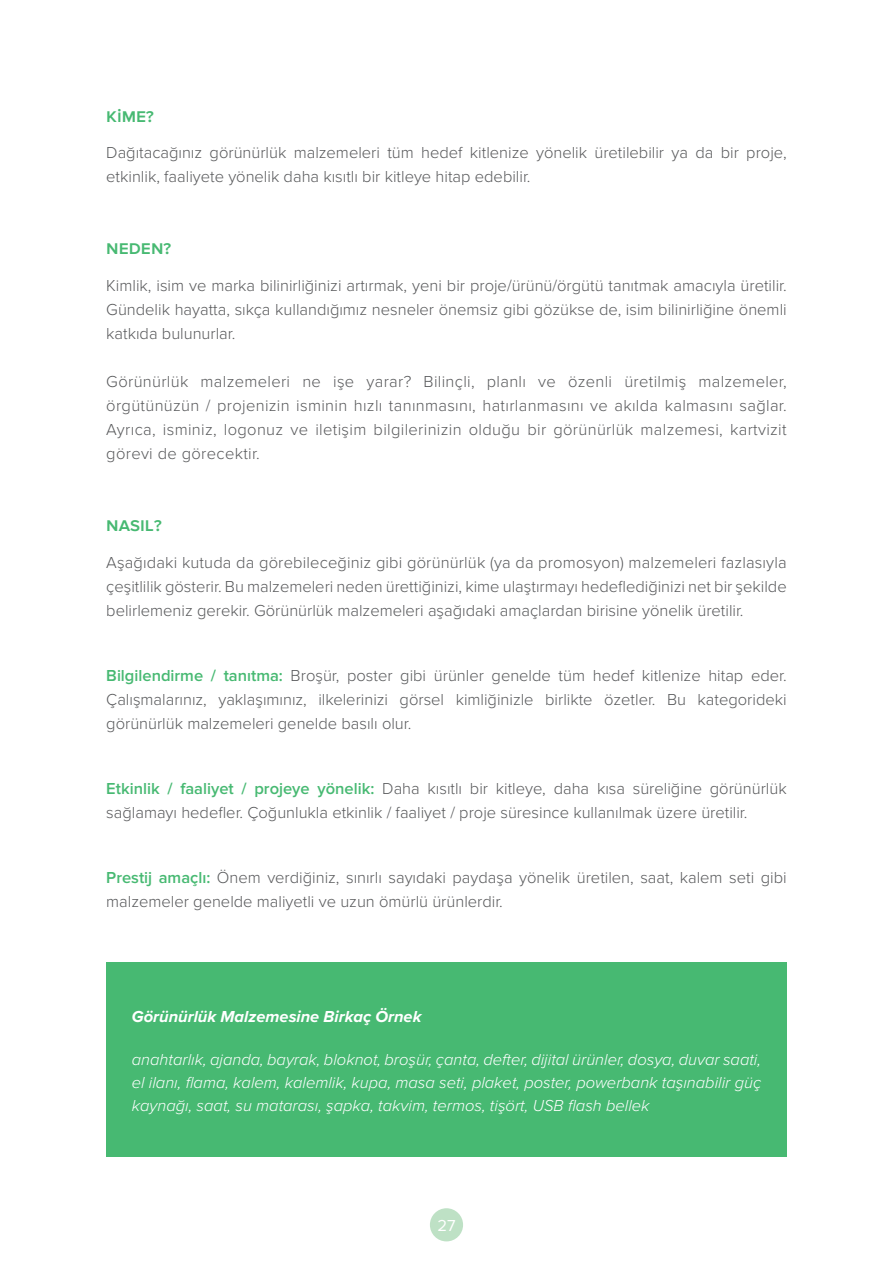
<style>
.page{position:relative;width:893px;height:1263px;background:#fff}
.page>*{position:absolute;margin:0;border:0;box-sizing:border-box;transform-origin:0 0}
.t1{font:600 19.5px "Proxima Nova";color:#47b972}
.t2{font:300 16.5px/24px "Proxima Nova";color:#58595b;text-align:justify}
.t3{font:italic 300 16.5px/22.5px "Proxima Nova";color:#fff;text-align:justify}
.t4{font:italic 700 16.5px "Proxima Nova";color:#fff}
.t5{font:16.5px "Proxima Nova";color:#fff}
.s1{font-weight:600;color:#47b972}
</style>
<div class="page">
<div style="left:430px;top:1208px;width:33px;height:33px;background:#bee1c5;border-radius:50%"></div>
<div style="left:106px;top:962px;width:681px;height:195px;background:#47b972"></div>
<p class="t1" style="left:106px;top:104px;width:49px">Kime?</p>
<p class="t2" style="left:106px;top:140px;width:682px">Dağıtacağınız görünürlük malzemeleri tüm hedef kitlenize yönelik üretilebilir ya da bir proje, etkinlik, faaliyete yönelik daha kısıtlı bir kitleye hitap edebilir.</p>
<p class="t1" style="left:106px;top:237px;width:66px">Neden?</p>
<p class="t2" style="left:106px;top:273px;width:682px">Kimlik, isim ve marka bilinirliğinizi artırmak, yeni bir proje/ürünü/örgütü tanıtmak amacıyla üretilir.<br>Gündelik hayatta, sıkça kullandığımız nesneler önemsiz gibi gözükse de, isim bilinirliğine önemli katkıda bulunurlar.</p>
<p class="t2" style="left:106px;top:369px;width:682px">Görünürlük malzemeleri ne işe yarar? Bilinçli, planlı ve özenli üretilmiş malzemeler, örgütünüzün / projenizin isminin hızlı tanınmasını, hatırlanmasını ve akılda kalmasını sağlar.<br>Ayrıca, isminiz, logonuz ve iletişim bilgilerinizin olduğu bir görünürlük malzemesi, kartvizit görevi de görecektir.</p>
<p class="t1" style="left:106px;top:514px;width:57px">Nasıl?</p>
<p class="t2" style="left:106px;top:550px;width:682px">Aşağıdaki kutuda da görebileceğiniz gibi görünürlük (ya da promosyon) malzemeleri fazlasıyla çeşitlilik gösterir. Bu malzemeleri neden ürettiğinizi, kime ulaştırmayı hedeflediğinizi net bir şekilde belirlemeniz gerekir. Görünürlük malzemeleri aşağıdaki amaçlardan birisine yönelik üretilir.</p>
<p class="t2" style="left:106px;top:663px;width:682px"><span class="s1">Bilgilendirme / tanıtma:</span> Broşür, poster gibi ürünler genelde tüm hedef kitlenize hitap eder.<br>Çalışmalarınız, yaklaşımınız, ilkelerinizi görsel kimliğinizle birlikte özetler. Bu kategorideki görünürlük malzemeleri genelde basılı olur.</p>
<p class="t2" style="left:106px;top:776px;width:682px"><span class="s1">Etkinlik / faaliyet / projeye yönelik:</span> Daha kısıtlı bir kitleye, daha kısa süreliğine görünürlük sağlamayı hedefler. Çoğunlukla etkinlik / faaliyet / proje süresince kullanılmak üzere üretilir.</p>
<p class="t2" style="left:106px;top:865px;width:682px"><span class="s1">Prestij amaçlı:</span> Önem verdiğiniz, sınırlı sayıdaki paydaşa yönelik üretilen, saat, kalem seti gibi malzemeler genelde maliyetli ve uzun ömürlü ürünlerdir.</p>
<p class="t4" style="left:132px;top:1004px;width:291px">Görünürlük Malzemesine Birkaç Örnek</p>
<p class="t3" style="left:132px;top:1049px;width:631px">anahtarlık, ajanda, bayrak, bloknot, broşür, çanta, defter, dijital ürünler, dosya, duvar saati, el ilanı, flama, kalem, kalemlik, kupa, masa seti, plaket, poster, powerbank taşınabilir güç kaynağı, saat, su matarası, şapka, takvim, termos, tişört, USB flash bellek</p>
<p class="t5" style="left:437px;top:1213px;width:20px">27</p>
</div>
